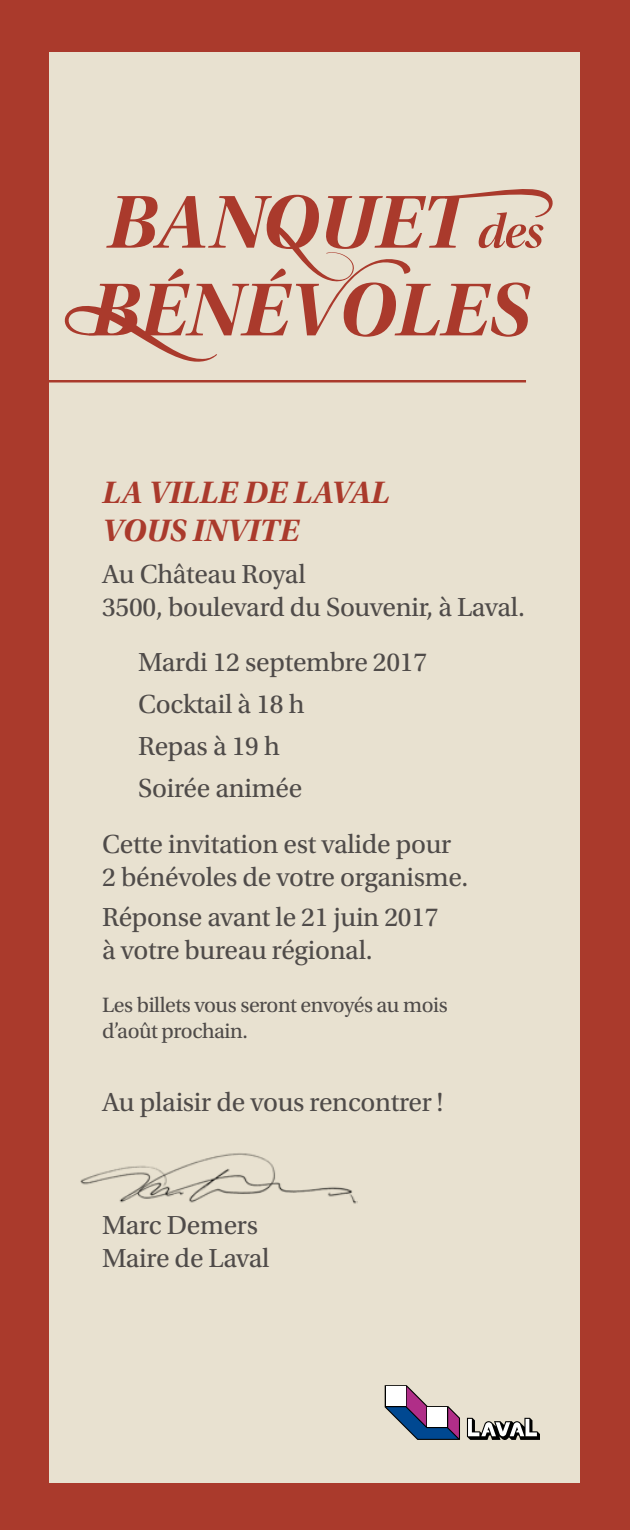
<style>
.page{position:relative;width:630px;height:1530px;background:#aa3a2c}
.page>*{position:absolute;margin:0;border:0;box-sizing:border-box;transform-origin:0 0}
.t1{font:32.5px/38.2px "Utopia Std Bold Subh It";color:#aa3a2c}
.t2{font:27.5px/33px "Utopia Std";letter-spacing:-.01em;color:#4f4b49}
.t3{font:22px/26.2px "Utopia Std";letter-spacing:-.02em;color:#4f4b49}
</style>
<div class="page">
<div style="left:49px;top:52px;width:531px;height:1431px;background:#e8e1d0"></div>
<svg style="left:64px;top:189px;width:489px;height:173px"></svg>
<hr style="left:0;top:380px;width:526px;height:2px;background:#aa3a2c">
<img style="left:80px;top:1153px;width:278px;height:51px">
<svg style="left:467px;top:1418px;width:73px;height:22px"></svg>
<svg style="left:385px;top:1385px;width:75px;height:55px"></svg>
<p class="t1" style="left:102px;top:474px;width:289px">LA VILLE DE LAVAL<br>VOUS INVITE</p>
<p class="t2" style="left:102px;top:558px;width:424px">Au Château Royal<br>3500, boulevard du Souvenir, à Laval.</p>
<p class="t2" style="left:138px;top:642px;width:290px;line-height:42px">Mardi 12 septembre 2017<br>Cocktail à 18 h<br>Repas à 19 h<br>Soirée animée</p>
<p class="t2" style="left:102px;top:828px;width:368px">Cette invitation est valide pour<br>2 bénévoles de votre organisme.</p>
<p class="t2" style="left:102px;top:901px;width:338px">Réponse avant le 21 juin 2017 à votre bureau régional.</p>
<p class="t3" style="left:102px;top:992px;width:347px">Les billets vous seront envoyés au mois d’août prochain.</p>
<p class="t2" style="left:102px;top:1087px;width:343px">Au plaisir de vous rencontrer !</p>
<p class="t2" style="left:102px;top:1210px;width:169px">Marc Demers<br>Maire de Laval</p>
</div>
